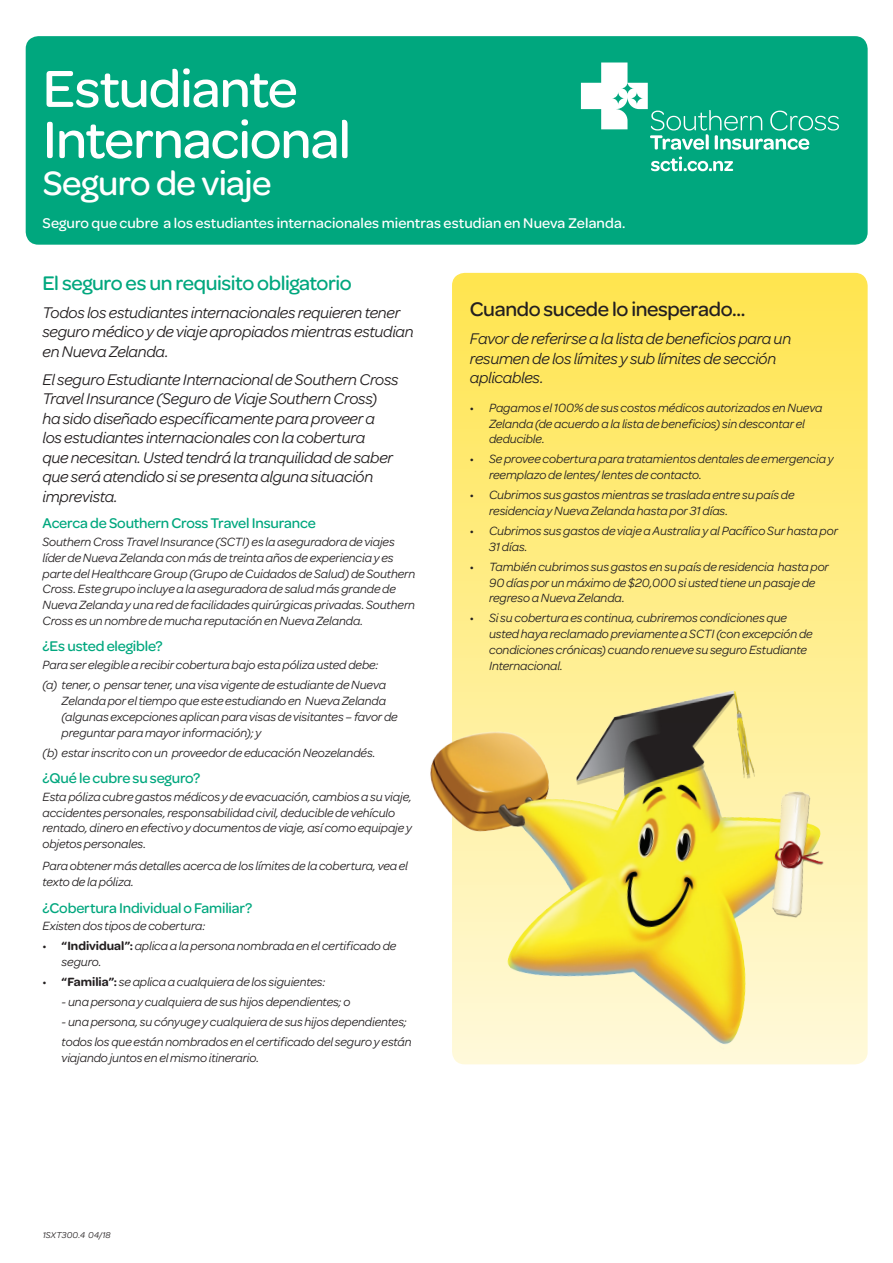
<style>
.page{position:relative;width:893px;height:1263px;background:#fff}
.page>*{position:absolute;margin:0;border:0;box-sizing:border-box;transform-origin:0 0}
._25pt_App_heading{font:500 55.5px/51px "Omnes";letter-spacing:-.02em;color:#fff}
.t1{font:500 36px "Omnes";letter-spacing:-.02em;color:#fff}
._14pt_Large_Green_He{font:500 21px "Omnes";letter-spacing:-.02em;color:#00a77e}
._14pt_Large_Green_He-2{font:500 21px "Omnes";letter-spacing:-.015em;color:#231f20}
._11pt_Intro_text{font:italic 16.5px/19.5px "Omnes";letter-spacing:-.015em;color:#231f20}
._10pt_Small_Green_He{font:500 15px "Omnes";letter-spacing:-.01em;color:#00a77e}
._10pt_Cover_Intro{font:500 15px "Omnes";letter-spacing:.005em;color:#fff}
._8_5pt_Body_text_bul{font:italic 12.75px/15.8px "Omnes";letter-spacing:-.005em;color:#231f20}
._8_5pt_Body_text{font:italic 12.75px/15.8px "Omnes";letter-spacing:-.005em;color:#231f20}
._7_App_Subnotes_Regu{font:italic 9px "Omnes";letter-spacing:.02em;color:#231f20}
.s1{font-weight:600;font-style:normal}
</style>
<div class="page">
<div style="left:26px;top:36px;width:842px;height:209px;background:#00a77e;border-radius:13px"></div>
<svg style="left:452px;top:273px;width:416px;height:791px;background:#ffea74"></svg>
<img style="left:430px;top:661px;width:437px;height:388px">
<svg style="left:581px;top:63px;width:258px;height:87px"></svg>
<svg style="left:651px;top:157px;width:82px;height:14px"></svg>
<p class="_25pt_App_heading" style="left:43px;top:63px;width:310px">Estudiante<br>Internacional</p>
<p class="t1" style="left:43px;top:163px;width:230px">Seguro de viaje</p>
<p class="_10pt_Cover_Intro" style="left:43px;top:214px;width:584px">Seguro que cubre a los estudiantes internacionales mientras estudian en Nueva Zelanda.</p>
<p class="_14pt_Large_Green_He" style="left:43px;top:271px;width:311px">El seguro es un requisito obligatorio</p>
<p class="_11pt_Intro_text" style="left:43px;top:303px;width:373px">Todos los estudiantes internacionales requieren tener seguro médico y de viaje apropiados mientras estudian en Nueva Zelanda.</p>
<p class="_11pt_Intro_text" style="left:43px;top:370px;width:358px">El seguro Estudiante Internacional de Southern Cross Travel Insurance (Seguro de Viaje Southern Cross) ha sido diseñado específicamente para proveer a<br>los estudiantes internacionales con la cobertura<br>que necesitan. Usted tendrá la tranquilidad de saber que será atendido si se presenta alguna situación imprevista.</p>
<p class="_10pt_Small_Green_He" style="left:43px;top:515px;width:275px">Acerca de Southern Cross Travel Insurance</p>
<p class="_8_5pt_Body_text" style="left:43px;top:534px;width:374px">Southern Cross Travel Insurance (SCTI) es la aseguradora de viajes líder de Nueva Zelanda con más de treinta años de experiencia y es parte del Healthcare Group (Grupo de Cuidados de Salud) de Southern Cross. Este grupo incluye a la aseguradora de salud más grande de Nueva Zelanda y una red de facilidades quirúrgicas privadas. Southern Cross es un nombre de mucha reputación en Nueva Zelanda.</p>
<p class="_10pt_Small_Green_He" style="left:43px;top:638px;width:122px">¿Es usted elegible?</p>
<p class="_8_5pt_Body_text" style="left:43px;top:657px;width:337px">Para ser elegible a recibir cobertura bajo esta póliza usted debe:</p>
<p class="_8_5pt_Body_text_bul" style="left:62px;top:677px;width:338px;text-indent:-19px">(a) tener, o pensar tener, una visa vigente de estudiante de Nueva Zelanda por el tiempo que este estudiando en Nueva Zelanda (algunas excepciones aplican para visas de visitantes – favor de preguntar para mayor información); y</p>
<p class="_8_5pt_Body_text_bul" style="left:43px;top:744px;width:334px">(b) estar inscrito con un proveedor de educación Neozelandés.</p>
<p class="_10pt_Small_Green_He" style="left:43px;top:770px;width:159px">¿Qué le cubre su seguro?</p>
<p class="_8_5pt_Body_text" style="left:43px;top:789px;width:371px">Esta póliza cubre gastos médicos y de evacuación, cambios a su viaje, accidentes personales, responsabilidad civil, deducible de vehículo rentado, dinero en efectivo y documentos de viaje, así como equipaje y objetos personales.</p>
<p class="_8_5pt_Body_text" style="left:43px;top:858px;width:367px">Para obtener más detalles acerca de los límites de la cobertura, vea el texto de la póliza.</p>
<p class="_10pt_Small_Green_He" style="left:43px;top:899px;width:211px">¿Cobertura Individual o Familiar?</p>
<p class="_8_5pt_Body_text" style="left:43px;top:918px;width:164px">Existen dos tipos de cobertura:</p>
<p class="_8_5pt_Body_text_bul" style="left:62px;top:938px;width:336px;text-indent:-19px">• <span class="s1">“Individual”:</span> aplica a la persona nombrada en el certificado de seguro.</p>
<p class="_8_5pt_Body_text_bul" style="left:43px;top:974px;width:284px">• <span class="s1">“Familia”:</span> se aplica a cualquiera de los siguientes:</p>
<p class="_8_5pt_Body_text_bul" style="left:62px;top:994px;width:290px">- una persona y cualquiera de sus hijos dependientes; o</p>
<p class="_8_5pt_Body_text_bul" style="left:62px;top:1014px;width:347px">- una persona, su cónyuge y cualquiera de sus hijos dependientes;</p>
<p class="_8_5pt_Body_text_bul" style="left:62px;top:1034px;width:352px">todos los que están nombrados en el certificado del seguro y están viajando juntos en el mismo itinerario.</p>
<p class="_14pt_Large_Green_He-2" style="left:470px;top:298px;width:277px">Cuando sucede lo inesperado...</p>
<p class="_11pt_Intro_text" style="left:470px;top:329px;width:323px">Favor de referirse a la lista de beneficios para un resumen de los límites y sub límites de sección aplicables.</p>
<p class="_8_5pt_Body_text_bul" style="left:489px;top:400px;width:335px;text-indent:-19px">• Pagamos el 100% de sus costos médicos autorizados en Nueva<br>Zelanda (de acuerdo a la lista de beneficios) sin descontar el deducible.</p>
<p class="_8_5pt_Body_text_bul" style="left:489px;top:451px;width:346px;text-indent:-19px">• Se provee cobertura para tratamientos dentales de emergencia y reemplazo de lentes/ lentes de contacto.</p>
<p class="_8_5pt_Body_text_bul" style="left:489px;top:487px;width:307px;text-indent:-19px">• Cubrimos sus gastos mientras se traslada entre su país de residencia y Nueva Zelanda hasta por 31 días.</p>
<p class="_8_5pt_Body_text_bul" style="left:489px;top:523px;width:350px;text-indent:-19px">• Cubrimos sus gastos de viaje a Australia y al Pacífico Sur hasta por<br>31 días.</p>
<p class="_8_5pt_Body_text_bul" style="left:489px;top:559px;width:341px;text-indent:-19px">• También cubrimos sus gastos en su país de residencia hasta por<br>90 días por un máximo de $20,000 si usted tiene un pasaje de regreso a Nueva Zelanda.</p>
<p class="_8_5pt_Body_text_bul" style="left:489px;top:610px;width:325px;text-indent:-19px">• Si su cobertura es continua, cubriremos condiciones que usted haya reclamado previamente a SCTI (con excepción de condiciones crónicas) cuando renueve su seguro Estudiante Internacional.</p>
<p class="_7_App_Subnotes_Regu" style="left:43px;top:1229px;width:70px">1SXT300.4 04/18</p>
</div>
